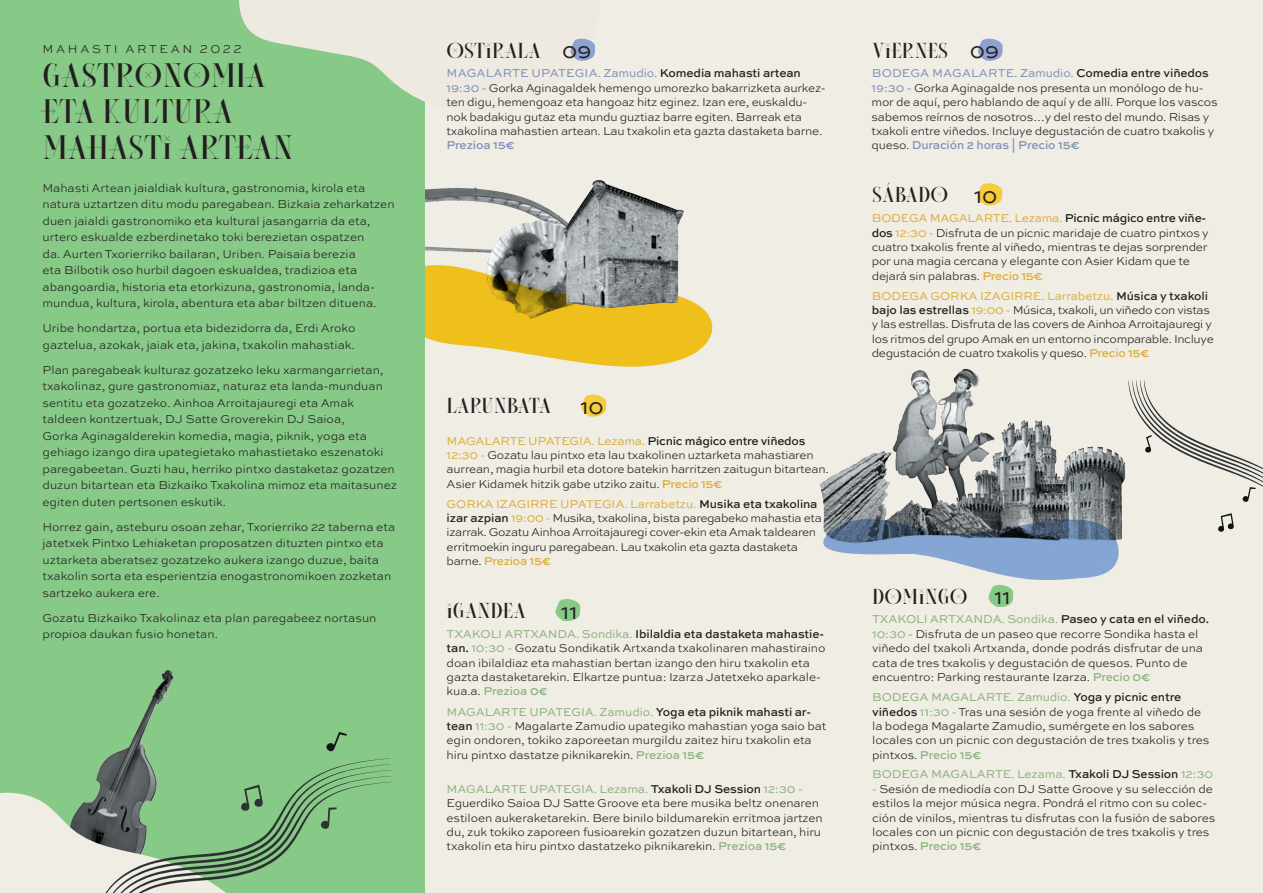
<style>
.page{position:relative;width:1263px;height:893px;background:#f0ede5}
.page>*{position:absolute;margin:0;border:0;box-sizing:border-box;transform-origin:0 0}
.t1{font:33px/36px "Consent";color:#231f20}
.t2{font:21px "Consent";color:#231f20}
.t3{font:21px "Consent";letter-spacing:-.02em;color:#231f20}
.t4{font:21px "Sweet Sans Pro";color:#231f20}
.t5{font:300 12px/14.4px "Sweet Sans Pro";letter-spacing:-.01em;color:#231f20}
.t6{font:300 12px/14.4px "Sweet Sans Pro";letter-spacing:-.03em;color:#231f20}
.t7{font:12px "Sweet Sans Pro";letter-spacing:-.01em;color:#8bb27e}
.t8{font:300 12px "Sweet Sans Pro";letter-spacing:.22em;color:#231f20}
.t9{font:500 12px "Sweet Sans Pro";letter-spacing:-.01em;color:#7f8fb9}
.s1{font-family:"Sweet Sans Pro"}
.s2{font-weight:400;color:#7f8fb9}
.s3{font-weight:500}
.s4{font-weight:500;color:#7f8fb9}
.s5{font-weight:400;color:#dead38}
.s6{font-weight:500;color:#dead38}
.s7{font-weight:400;color:#8bb27e}
.s8{font-weight:500;color:#8bb27e}
.s9{font-weight:500;color:#231f20}
</style>
<div class="page">
<img style="left:424px;top:185px;width:111px;height:73px">
<img style="left:471px;top:202px;width:89px;height:63px">
<svg style="left:424px;top:265px;width:289px;height:102px"></svg>
<img style="left:560px;top:180px;width:127px;height:130px">
<div style="left:0;top:0;width:424px;height:893px;background:#87c986"></div>
<svg style="left:581px;top:394px;width:25px;height:23px"></svg>
<svg style="left:977px;top:183px;width:25px;height:23px"></svg>
<svg style="left:555px;top:599px;width:25px;height:22px"></svg>
<svg style="left:988px;top:584px;width:25px;height:23px"></svg>
<svg style="left:239px;top:0;width:357px;height:112px"></svg>
<svg style="left:978px;top:38px;width:25px;height:23px"></svg>
<img style="left:820px;top:368px;width:306px;height:211px">
<img style="left:108px;top:670px;width:66px;height:88px">
<svg style="left:326px;top:732px;width:21px;height:20px"></svg>
<svg style="left:0;top:758px;width:392px;height:135px"></svg>
<svg style="left:1128px;top:380px;width:135px;height:152px"></svg>
<p class="t8" style="left:43px;top:40px;width:201px">MAHASTI ARTEAN 2022</p>
<h1 class="t1" style="left:43px;top:57px;width:252px">GASTRONOMIA<br>ETA KULTURA<br>MAHASTI ARTEAN</h1>
<p class="t5" style="left:43px;top:179px;width:354px;line-height:16.5px">Mahasti Artean jaialdiak kultura, gastronomia, kirola eta natura uztartzen ditu modu paregabean. Bizkaia zeharkatzen duen jaialdi gastronomiko eta kultural jasangarria da eta, urtero eskualde ezberdinetako toki berezietan ospatzen<br>da. Aurten Txorierriko bailaran, Uriben. Paisaia berezia<br>eta Bilbotik oso hurbil dagoen eskualdea, tradizioa eta abangoardia, historia eta etorkizuna, gastronomia, landa&shy;mundua, kultura, kirola, abentura eta abar biltzen dituena.</p>
<p class="t5" style="left:43px;top:319px;width:314px;line-height:16.5px">Uribe hondartza, portua eta bidezidorra da, Erdi Aroko gaztelua, azokak, jaiak eta, jakina, txakolin mahastiak.</p>
<p class="t5" style="left:43px;top:361px;width:356px;line-height:16.5px">Plan paregabeak kulturaz gozatzeko leku xarmangarrietan, txakolinaz, gure gastronomiaz, naturaz eta landa-munduan sentitu eta gozatzeko. Ainhoa Arroitajauregi eta Amak taldeen kontzertuak, DJ Satte Groverekin DJ Saioa,<br>Gorka Aginagalderekin komedia, magia, piknik, yoga eta gehiago izango dira upategietako mahastietako eszenatoki paregabeetan. Guzti hau, herriko pintxo dastaketaz gozatzen duzun bitartean eta Bizkaiko Txakolina mimoz eta maitasunez egiten duten pertsonen eskutik.</p>
<p class="t5" style="left:43px;top:518px;width:354px;line-height:16.5px">Horrez gain, asteburu osoan zehar, Txorierriko 22 taberna eta jatetxek Pintxo Lehiaketan proposatzen dituzten pintxo eta uztarketa aberatsez gozatzeko aukera izango duzue, baita txakolin sorta eta esperientzia enogastronomikoen zozketan sartzeko aukera ere.</p>
<p class="t5" style="left:43px;top:609px;width:335px;line-height:16.5px">Gozatu Bizkaiko Txakolinaz eta plan paregabeez nortasun propioa daukan fusio honetan.</p>
<h2 class="t2" style="left:446px;top:38px;width:146px">OSTIRALA <span class="s1">09</span></h2>
<h2 class="t2" style="left:872px;top:38px;width:128px">VIERNES <span class="s1">09</span></h2>
<p class="t5" style="left:872px;top:66px;width:347px"><span class="s2">BODEGA MAGALARTE. Zamudio.</span> <span class="s3">Comedia entre viñedos </span><span class="s2">19:30 -</span> Gorka Aginagalde nos presenta un monólogo de hu&shy;mor de aquí, pero hablando de aquí y de allí. Porque los vascos sabemos reírnos de nosotros…y del resto del mundo. Risas y txakoli entre viñedos. Incluye degustación de cuatro txakolis y queso. <span class="s4">Duración 2 horas | Precio 15€</span></p>
<p class="t5" style="left:446px;top:66px;width:381px"><span class="s2">MAGALARTE UPATEGIA. Zamudio.</span> <span class="s3">Komedia mahasti artean </span><span class="s2">19:30 -</span> Gorka Aginagaldek hemengo umorezko bakarrizketa aurkez&shy;ten digu, hemengoaz eta hangoaz hitz eginez. Izan ere, euskaldu&shy;nok badakigu gutaz eta mundu guztiaz barre egiten. Barreak eta txakolina mahastien artean. Lau txakolin eta gazta dastaketa barne.</p>
<p class="t9" style="left:446px;top:137px;width:70px">Prezioa 15€</p>
<h2 class="t3" style="left:446px;top:394px;width:107px">LARUNBATA</h2>
<h2 class="t4" style="left:580px;top:392px;width:25px">10</h2>
<p class="t5" style="left:447px;top:433px;width:384px"><span class="s5">MAGALARTE UPATEGIA. Lezama.</span> <span class="s3">Picnic mágico entre viñedos </span><span class="s5">12:30 -</span> Gozatu lau pintxo eta lau txakolinen uztarketa mahastiaren aurrean, magia hurbil eta dotore batekin harritzen zaitugun bitartean.<br>Asier Kidamek hitzik gabe utziko zaitu. <span class="s6">Precio 15€</span></p>
<p class="t6" style="left:447px;top:496px;width:377px"><span class="s5">GORKA IZAGIRRE UPATEGIA. Larrabetzu.</span> <span class="s3">Musika eta txakolina izar azpian</span> <span class="s5">19:00 -</span> Musika, txakolina, bista paregabeko mahastia eta izarrak. Gozatu Ainhoa Arroitajauregi cover-ekin eta Amak taldearen erritmoekin inguru paregabean. Lau txakolin eta gazta dastaketa barne. <span class="s6">Prezioa 15€</span></p>
<h2 class="t2" style="left:446px;top:598px;width:81px">IGANDEA</h2>
<h2 class="t4" style="left:561px;top:596px;width:18px">11</h2>
<p class="t5" style="left:447px;top:626px;width:380px"><span class="s7">TXAKOLI ARTXANDA. Sondika.</span> <span class="s3">Ibilaldia eta dastaketa mahastie&shy;tan.</span> <span class="s7">10:30 -</span> Gozatu Sondikatik Artxanda txakolinaren mahastiraino doan ibilaldiaz eta mahastian bertan izango den hiru txakolin eta gazta dastaketarekin. Elkartze puntua: Izarza Jatetxeko aparkale&shy;kua.a. <span class="s8">Prezioa 0€</span></p>
<p class="t5" style="left:447px;top:704px;width:381px"><span class="s7">MAGALARTE UPATEGIA. Zamudio.</span> <span class="s3">Yoga eta piknik mahasti ar&shy;tean</span> <span class="s7">11:30 -</span> Magalarte Zamudio upategiko mahastian yoga saio bat egin ondoren, tokiko zaporeetan murgildu zaitez hiru txakolin eta hiru pintxo dastatze piknikarekin. <span class="s8">Prezioa 15€</span></p>
<p class="t5" style="left:447px;top:781px;width:378px"><span class="s7">MAGALARTE UPATEGIA. Lezama.</span> <span class="s3">Txakoli DJ Session</span> <span class="s7">12:30 - </span>Eguerdiko Saioa DJ Satte Groove eta bere musika beltz onenaren estiloen aukeraketarekin. Bere binilo bildumarekin erritmoa jartzen du, zuk tokiko zaporeen fusioarekin gozatzen duzun bitartean, hiru txakolin eta hiru pintxo dastatzeko piknikarekin. <span class="s8">Prezioa 15€</span></p>
<h2 class="t2" style="left:872px;top:183px;width:127px">SÁBADO <span class="s1">10</span></h2>
<p class="t5" style="left:872px;top:210px;width:339px"><span class="s5">BODEGA MAGALARTE. Lezama.</span> <span class="s3">Picnic mágico entre viñe&shy;dos</span> <span class="s5">12:30 -</span> Disfruta de un picnic maridaje de cuatro pintxos y cuatro txakolis frente al viñedo, mientras te dejas sorprender por una magia cercana y elegante con Asier Kidam que te dejará sin palabras. <span class="s6">Precio 15€</span></p>
<p class="t6" style="left:872px;top:288px;width:344px"><span class="s5">BODEGA GORKA IZAGIRRE. Larrabetzu.</span> <span class="s3">Música y txakoli bajo las estrellas</span> <span class="s5">19:00 -</span> Música, txakoli, un viñedo con vistas y las estrellas. Disfruta de las covers de Ainhoa Arroitajauregi y los ritmos del grupo Amak en un entorno incomparable. Incluye degustación de cuatro txakolis y queso. <span class="s6">Precio 15€</span></p>
<h2 class="t2" style="left:872px;top:584px;width:97px">DOMINGO</h2>
<h2 class="t4" style="left:994px;top:582px;width:18px">11</h2>
<p class="t5" style="left:872px;top:612px;width:338px"><span class="s7">TXAKOLI ARTXANDA. Sondika.</span> <span class="s3">Paseo y cata en el viñedo.<br></span><span class="s7">10:30 -</span> Disfruta de un paseo que recorre Sondika hasta el viñedo del txakoli Artxanda, donde podrás disfrutar de una cata de tres txakolis y degustación de quesos. Punto de encuentro: Parking restaurante Izarza. <span class="s8">Precio 0€</span></p>
<p class="t5" style="left:872px;top:690px;width:339px"><span class="s7">BODEGA MAGALARTE. Zamudio.</span> <span class="s3">Yoga y picnic entre viñedos</span> <span class="s7">11:30 -</span> Tras una sesión de yoga frente al viñedo de la bodega Magalarte Zamudio, sumérgete en los sabores locales con un picnic con degustación de tres txakolis y tres pintxos. <span class="s8">Precio 15€</span></p>
<p class="t7" style="left:872px;top:766px;width:342px">BODEGA MAGALARTE. Lezama. <span class="s9">Txakoli DJ Session</span> 12:30</p>
<p class="t5" style="left:872px;top:781px;width:345px"><span class="s7">-</span> Sesión de mediodía con DJ Satte Groove y su selección de estilos la mejor música negra. Pondrá el ritmo con su colec&shy;ción de vinilos, mientras tu disfrutas con la fusión de sabores locales con un picnic con degustación de tres txakolis y tres pintxos. <span class="s8">Precio 15€</span></p>
</div>
